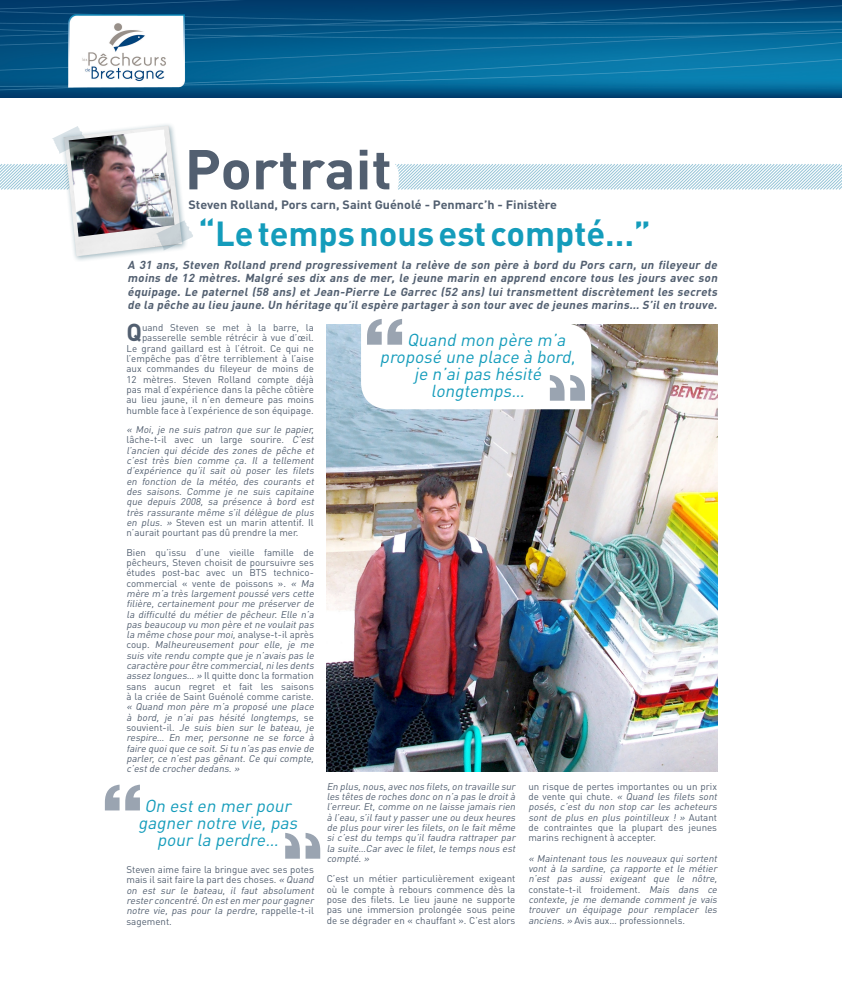
<style>
.page{position:relative;width:842px;height:993px;background:#fff}
.page>*{position:absolute;margin:0;border:0;box-sizing:border-box;transform-origin:0 0}
.t1{font:700 55.3px "DINOT";color:#525f70;scale:1.05 1}
.t2{font:700 34.3px "DINOT";color:#149cbb}
.t3{font:700 24.2px "DINOT";color:#525f70}
.t4{font:italic 17.2px/17.2px "DINOT";color:#149cbb;text-align:center}
.t5{font:700 12px "DINOT";color:#525f70;scale:1.05 1}
.t6{font:italic 700 11.5px/13.5px "DINOT";letter-spacing:.02em;color:#525f70;text-align:justify}
.t7{font:italic 9.7px/10.3px "DINOT";color:#525f70}
.t8{font:9.7px/10.3px "DINOT";color:#525f70;text-align:right}
.s1{font-style:normal}
.s2{font-style:italic}
</style>
<div class="page">
<img style="left:0;top:0;width:842px;height:97px">
<svg style="left:396px;top:164px;width:446px;height:26px"></svg>
<div style="left:291px;top:159px;width:108px;height:37px;background:#fff;border-radius:14px"></div>
<svg style="left:0;top:164px;width:59px;height:26px"></svg>
<div style="left:59px;top:121px;width:129px;height:141px;background:#255a6e;opacity:.45"></div>
<img style="left:63px;top:126px;width:119px;height:130px">
<img style="left:69px;top:129px;width:105px;height:108px">
<svg style="left:156px;top:220px;width:37px;height:30px"></svg>
<svg style="left:52px;top:126px;width:34px;height:28px"></svg>
<img style="left:327px;top:324px;width:391px;height:446px">
<svg style="left:361px;top:319px;width:230px;height:90px"></svg>
<svg style="left:285px;top:833px;width:35px;height:25px"></svg>
<svg style="left:105px;top:784px;width:35px;height:26px"></svg>
<p class="t1" style="left:185px;top:132px;width:199px">Portrait</p>
<p class="t2" style="left:198px;top:210px;width:454px">“Letempsnousest compté…”</p>
<p class="t6" style="left:128px;top:257px;width:594px">A 31 ans, Steven Rolland prend progressivement la relève de son père à bord du Pors carn, un fileyeur de moins de 12 mètres. Malgré ses dix ans de mer, le jeune marin en apprend encore tous les jours avec son équipage. Le paternel (58 ans) et Jean-Pierre Le Garrec (52 ans) lui transmettent discrètement les secrets de la pêche au lieu jaune.Un héritage qu’ilespère partager à son tour avec de jeunes marins… S’ilen trouve.</p>
<p class="t5" style="left:189px;top:196px;width:353px">Steven Rolland, Pors carn, Saint Guénolé - Penmarc’h - Finistère</p>
<p class="t8" style="left:126px;top:322px;width:189px">uand Steven se met à la barre, la passerelle semble rétrécir à vue d’œil.<br>Le grand gaillard est à l’étroit. Ce qui ne l’empêche pas d’être terriblement à l’aise aux commandes du fileyeur de moins de 12 mètres. Steven Rolland compte déjà pas mal d’expérience dans la pêche côtière au lieu jaune, il n’en demeure pas moins humble face à l’expérience de son équipage.</p>
<p class="t7" style="left:126px;top:424px;width:191px">« Moi, je ne suis patron que sur le papier, <span class="s1">lâche-t-il avec un large sourire.</span> C’est l’ancien qui décide des zones de pêche et c’est très bien comme ça. Il a tellement d’expérience qu’il sait où poser les filets en fonction de la météo, des courants et des saisons. Comme je ne suis capitaine que depuis 2008, sa présence à bord est très rassurante même s’il délègue de plus en plus. » <span class="s1">Steven est un marin attentif. Il n’aurait pourtant pas dû prendre la mer.</span></p>
<p class="t7" style="left:126px;top:546px;width:191px"><span class="s1">Bien qu’issu d’une vieille famille de pêcheurs, Steven choisit de poursuivre ses études post-bac avec un BTS technico&shy;commercial « vente de poissons ».</span> « Ma mère m’a très largement poussé vers cette filière, certainement pour me préserver de la difficulté du métier de pêcheur. Elle n’a pas beaucoup vu mon père etne voulaitpas la même chose pour moi,<span class="s1">analyse-t-il après c o u p .</span> Malheureusement pour elle, je me suis vite rendu compte que je n’avais pas le caractère pour être commercial,niles dents assez longues… » <span class="s1">Il quitte donc la formation sans aucun regret et fait les saisons à la criée de Saint Guénolé comme cariste. </span>« Quand mon père m’a proposé une place à bord, je n’ai pas hésité longtemps, <span class="s1">s e s o uvi e n t - i l .</span> Je suis bien sur le bateau, je respire… En mer, personne ne se force à faire quoique ce soit.Situ n’as pas envie de parler, ce n’est pas gênant. Ce qui compte, c’estde crocher dedans.»</p>
<p class="t3" style="left:126px;top:316px;width:17px">Q</p>
<p class="t4" style="left:138px;top:796px;width:165px">On esten mer pour gagner notre vie,pas pour la perdre…</p>
<p class="t7" style="left:126px;top:863px;width:191px"><span class="s1">Steven aime faire la bringue avec ses potes mais il sait faire la part des choses.</span> « Quand on est sur le bateau, il faut absolument rester concentré.On esten mer pour gagner notre vie, pas pour la perdre, <span class="s1">ra p p e l le - t - i l sagement.</span></p>
<p class="t4" style="left:407px;top:330px;width:164px">Quand mon père m’a</p>
<p class="t4" style="left:380px;top:347px;width:201px">proposé une place à bord, je n’aipas hésité</p>
<p class="t4" style="left:431px;top:382px;width:99px">longtemps…</p>
<p class="t7" style="left:327px;top:780px;width:192px;text-align:justify">En plus,nous,avec nos filets,on travaille sur les têtes de roches donc on n’a pas le droità l’erreur.Et,comme on ne laisse jamais rien à l’eau,s’ilfauty passer une ou deux heures de plus pour virer les filets,on le faitmême si c’est du temps qu’il faudra rattraper par la suite…Car avec le filet,le temps nous est compté.»</p>
<p class="t8" style="left:327px;top:873px;width:190px;text-align:justify">C’est un métier particulièrement exigeant où le compte à rebours commence dès la pose des filets. Le lieu jaune ne supporte pas une immersion prolongée sous peine de se dégrader en « chauffant ». C’est alors</p>
<p class="t8" style="left:528px;top:780px;width:192px;text-align:left">un risque de pertes importantes ou un prix d e ve n t e q u i c h u t e . <span class="s2">« Quand les filets sont posés, c’est du non stop car les acheteurs sont de plus en plus pointilleux ! »</span> A u t a n t de contraintes que la plupart des jeunes marins rechignent à accepter.</p>
<p class="t7" style="left:528px;top:852px;width:192px;text-align:justify">« Maintenant tous les nouveaux qui sortent vont à la sardine, ça rapporte et le métier n’est pas aussi exigeant que le nôtre, <span class="s1">constate-t-il froidement.</span> Mais dans ce contexte, je me demande comment je vais trouver un équipage pour remplacer les anciens.» <span class="s1">Avis aux… professionnels.</span></p>
</div>
